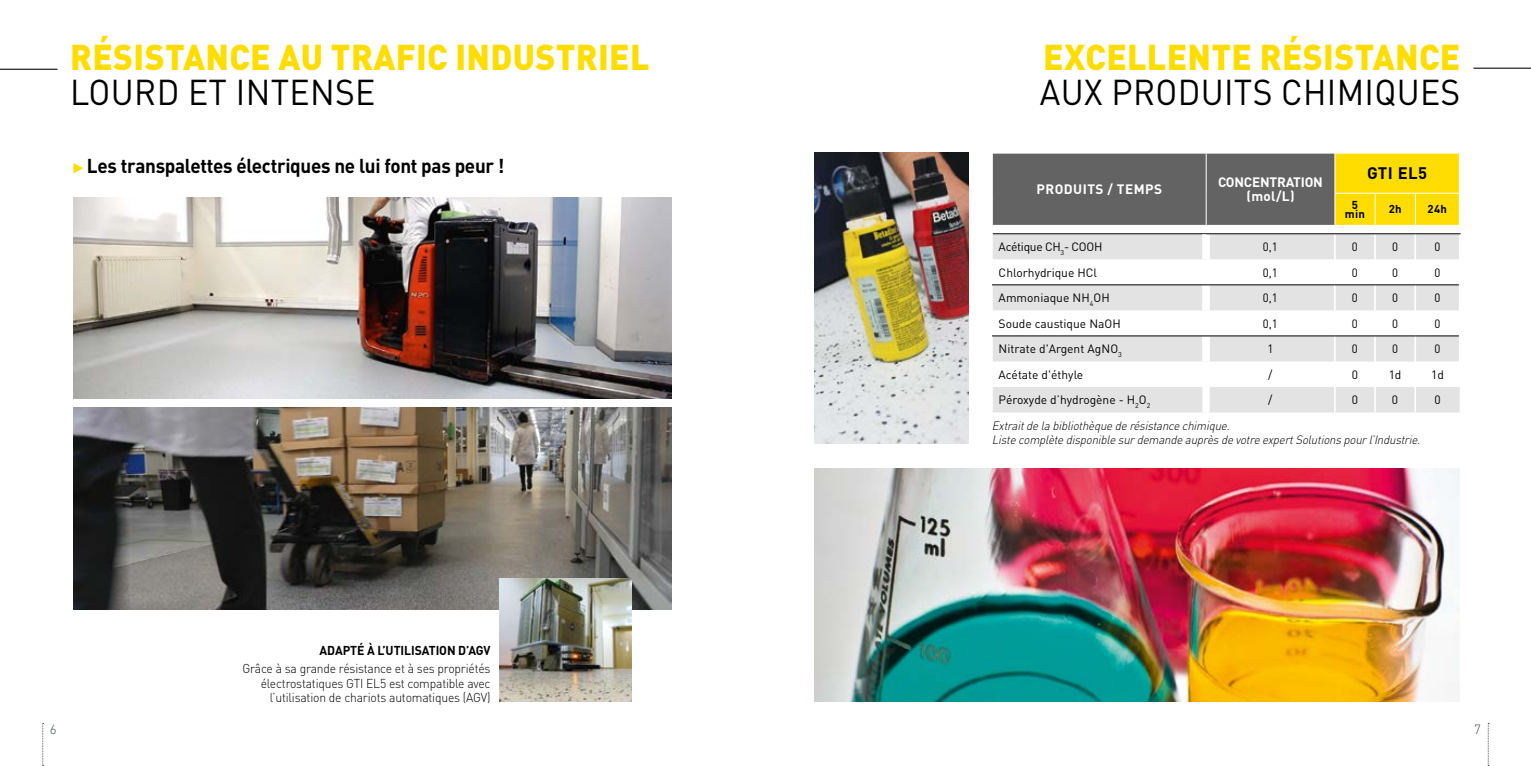
<style>
.page{position:relative;width:1531px;height:766px;background:#fff}
.page>*{position:absolute;margin:0;border:0;box-sizing:border-box;transform-origin:0 0}
.t1{font:900 35.55px "DIN Pro";letter-spacing:.01em;color:#fd0;scale:.95 1}
.t2{font:35.55px "DIN Pro";letter-spacing:.01em;color:#000;scale:.95 1}
.t3{font:700 19.8px "DIN Pro";letter-spacing:-.015em;color:#000;scale:.95 1}
.t4{font:700 16.5px "DIN Pro";letter-spacing:.035em;color:#000}
.t5{font:700 13.5px/13.5px "DIN Pro";letter-spacing:-.015em;color:#fff;text-align:center}
.t6{font:700 13.5px "DIN Pro";letter-spacing:.025em;color:#fff}
.t7{font:300 13.2px "DIN Pro";color:#424854}
.t8{font:300 12.75px/14.2px "DIN Pro";letter-spacing:-.015em;color:#000;text-align:right;scale:.95 1}
.t9{font:700 12.75px "DIN Pro";letter-spacing:-.005em;color:#000;scale:.95 1}
.t10{font:italic 300 12px/13.5px "DIN Pro";color:#000;scale:.95 1}
.t11{font:12px "DIN Pro";color:#000}
.t12{font:12px "DIN Pro";color:#000;scale:.95 1}
.t13{font:12px "DIN Pro";letter-spacing:-.025em;color:#000}
.t14{font:700 11.4px/9px "DIN Pro";letter-spacing:.025em;color:#000;text-align:center}
</style>
<div class="page">
<img style="left:73px;top:197px;width:598px;height:202px">
<img style="left:73px;top:408px;width:598px;height:201px">
<hr style="left:0;top:69px;width:58px;height:1px;background:#000">
<hr style="left:1473px;top:68px;width:58px;height:1px;background:#000">
<svg style="left:73px;top:163px;width:10px;height:10px"></svg>
<svg style="left:993px;top:234px;width:466px;height:178px;fill:#e3e3e3"></svg>
<hr style="left:1205px;top:310px;width:2px;height:25px;background:#fff">
<hr style="left:1374px;top:259px;width:2px;height:25px;background:#fff">
<hr style="left:1374px;top:310px;width:2px;height:25px;background:#fff">
<hr style="left:1374px;top:361px;width:2px;height:26px;background:#fff">
<hr style="left:1414px;top:259px;width:2px;height:25px;background:#fff">
<hr style="left:1414px;top:310px;width:2px;height:25px;background:#fff">
<hr style="left:1414px;top:361px;width:2px;height:26px;background:#fff">
<hr style="left:1374px;top:234px;width:2px;height:25px;background:#fff">
<hr style="left:1374px;top:285px;width:2px;height:25px;background:#fff">
<hr style="left:1374px;top:336px;width:2px;height:25px;background:#fff">
<hr style="left:1414px;top:234px;width:2px;height:25px;background:#fff">
<hr style="left:1414px;top:285px;width:2px;height:25px;background:#fff">
<hr style="left:1414px;top:336px;width:2px;height:25px;background:#fff">
<hr style="left:993px;top:233px;width:213px;height:1px;background:#000">
<div style="left:1202px;top:234px;width:8px;height:25px;background:#fff"></div>
<div style="left:1202px;top:285px;width:8px;height:25px;background:#fff"></div>
<div style="left:1202px;top:336px;width:8px;height:25px;background:#fff"></div>
<hr style="left:1205px;top:259px;width:2px;height:25px;background:#fff">
<hr style="left:1205px;top:361px;width:2px;height:26px;background:#fff">
<hr style="left:1206px;top:233px;width:129px;height:1px;background:#000">
<hr style="left:1335px;top:233px;width:40px;height:1px;background:#000">
<hr style="left:1375px;top:233px;width:40px;height:1px;background:#000">
<hr style="left:1415px;top:233px;width:45px;height:1px;background:#000">
<hr style="left:992px;top:284px;width:214px;height:1px;background:#000">
<hr style="left:1206px;top:284px;width:129px;height:1px;background:#000">
<hr style="left:1335px;top:284px;width:40px;height:1px;background:#000">
<hr style="left:1375px;top:284px;width:40px;height:1px;background:#000">
<hr style="left:1415px;top:284px;width:44px;height:1px;background:#000">
<hr style="left:992px;top:335px;width:214px;height:1px;background:#000">
<hr style="left:1206px;top:335px;width:129px;height:1px;background:#000">
<hr style="left:1335px;top:335px;width:40px;height:1px;background:#000">
<hr style="left:1375px;top:335px;width:40px;height:1px;background:#000">
<hr style="left:1415px;top:335px;width:44px;height:1px;background:#000">
<svg style="left:1334px;top:234px;width:1px;height:178px"></svg>
<hr style="left:1374px;top:387px;width:2px;height:25px;background:#fff">
<div style="left:1202px;top:387px;width:7px;height:25px;background:#fff"></div>
<hr style="left:1414px;top:387px;width:2px;height:25px;background:#fff">
<svg style="left:993px;top:154px;width:466px;height:71px;background:#8c824a"></svg>
<hr style="left:1206px;top:153px;width:1px;height:40px;background:#fff">
<hr style="left:1206px;top:193px;width:1px;height:32px;background:#fff">
<hr style="left:1334px;top:153px;width:1px;height:40px;background:#fff">
<hr style="left:1334px;top:193px;width:41px;height:1px;background:#fff">
<hr style="left:1334px;top:193px;width:1px;height:32px;background:#fff">
<hr style="left:1375px;top:193px;width:40px;height:1px;background:#fff">
<hr style="left:1415px;top:193px;width:44px;height:1px;background:#fff">
<hr style="left:1375px;top:193px;width:1px;height:32px;background:#fff">
<hr style="left:1415px;top:193px;width:1px;height:32px;background:#fff">
<img style="left:814px;top:468px;width:645px;height:233px">
<img style="left:814px;top:153px;width:155px;height:290px">
<img style="left:500px;top:578px;width:131px;height:123px">
<svg style="left:1488px;top:723px;width:1px;height:43px"></svg>
<svg style="left:42px;top:723px;width:2px;height:43px"></svg>
<h1 class="t1" style="left:70px;top:33px;width:611px">RÉSISTANCE AU TRAFIC INDUSTRIEL</h1>
<h1 class="t2" style="left:70px;top:68px;width:323px">LOURD ET INTENSE</h1>
<h2 class="t3" style="left:87px;top:153px;width:441px">Les transpalettes électriques ne lui font pas peur !</h2>
<p class="t9" style="left:320px;top:641px;width:181px">ADAPTÉ À L’UTILISATION D’AGV</p>
<p class="t8" style="left:242px;top:661px;width:263px">Grâce à sa grande résistance et à ses propriétés électrostatiques GTI EL5 est compatible avec l’utilisation de chariots automatiques (AGV)</p>
<h1 class="t1" style="left:1043px;top:33px;width:440px">EXCELLENTE RÉSISTANCE</h1>
<h1 class="t2" style="left:1040px;top:68px;width:444px">AUX PRODUITS CHIMIQUES</h1>
<p class="t6" style="left:1036px;top:180px;width:127px">PRODUITS / TEMPS</p>
<p class="t5" style="left:1218px;top:175px;width:106px">CONCENTRATION (mol/L)</p>
<h3 class="t4" style="left:1367px;top:162px;width:62px">GTI EL5</h3>
<p class="t14" style="left:1345px;top:200px;width:22px">5 min</p>
<p class="t14" style="left:1389px;top:204px;width:14px">2h</p>
<p class="t14" style="left:1427px;top:204px;width:21px">24h</p>
<p class="t13" style="left:998px;top:238px;width:105px">Acétique CH<sub>3</sub>- COOH</p>
<p class="t12" style="left:1263px;top:238px;width:17px">0,1</p>
<p class="t12" style="left:1352px;top:238px;width:8px">0</p>
<p class="t12" style="left:1392px;top:238px;width:8px">0</p>
<p class="t12" style="left:1434px;top:238px;width:8px">0</p>
<p class="t11" style="left:998px;top:264px;width:100px">Chlorhydrique HCl</p>
<p class="t12" style="left:1263px;top:264px;width:17px">0,1</p>
<p class="t12" style="left:1352px;top:264px;width:8px">0</p>
<p class="t12" style="left:1392px;top:264px;width:8px">0</p>
<p class="t12" style="left:1434px;top:264px;width:8px">0</p>
<p class="t11" style="left:998px;top:289px;width:113px">Ammoniaque NH<sub>4</sub>OH</p>
<p class="t12" style="left:1263px;top:289px;width:17px">0,1</p>
<p class="t12" style="left:1352px;top:289px;width:8px">0</p>
<p class="t12" style="left:1392px;top:289px;width:8px">0</p>
<p class="t12" style="left:1434px;top:289px;width:8px">0</p>
<p class="t11" style="left:998px;top:315px;width:124px">Soude caustique NaOH</p>
<p class="t12" style="left:1263px;top:315px;width:17px">0,1</p>
<p class="t12" style="left:1352px;top:315px;width:8px">0</p>
<p class="t12" style="left:1392px;top:315px;width:8px">0</p>
<p class="t12" style="left:1434px;top:315px;width:8px">0</p>
<p class="t11" style="left:998px;top:340px;width:125px">Nitrate d'Argent AgNO<sub>3</sub></p>
<p class="t12" style="left:1267px;top:340px;width:8px">1</p>
<p class="t12" style="left:1352px;top:340px;width:8px">0</p>
<p class="t12" style="left:1392px;top:340px;width:8px">0</p>
<p class="t12" style="left:1434px;top:340px;width:8px">0</p>
<p class="t11" style="left:998px;top:366px;width:86px">Acétate d'éthyle</p>
<p class="t11" style="left:1268px;top:366px;width:6px">/</p>
<p class="t11" style="left:1351px;top:366px;width:8px">0</p>
<p class="t11" style="left:1388px;top:366px;width:14px">1d</p>
<p class="t11" style="left:1431px;top:366px;width:14px">1d</p>
<p class="t11" style="left:998px;top:392px;width:153px">Péroxyde d’hydrogène - H<sub>2</sub>O<sub>2</sub></p>
<p class="t11" style="left:1268px;top:392px;width:6px">/</p>
<p class="t11" style="left:1351px;top:392px;width:8px">0</p>
<p class="t11" style="left:1392px;top:392px;width:8px">0</p>
<p class="t11" style="left:1434px;top:392px;width:8px">0</p>
<p class="t10" style="left:992px;top:418px;width:456px">Extraitdelabibliothèquederésistancechimique.<br>ListecomplètedisponiblesurdemandeauprèsdevotreexpertSolutionspourl’Industrie.</p>
<p class="t7" style="left:50px;top:719px;width:8px">6</p>
<p class="t7" style="left:1474px;top:719px;width:8px">7</p>
</div>
